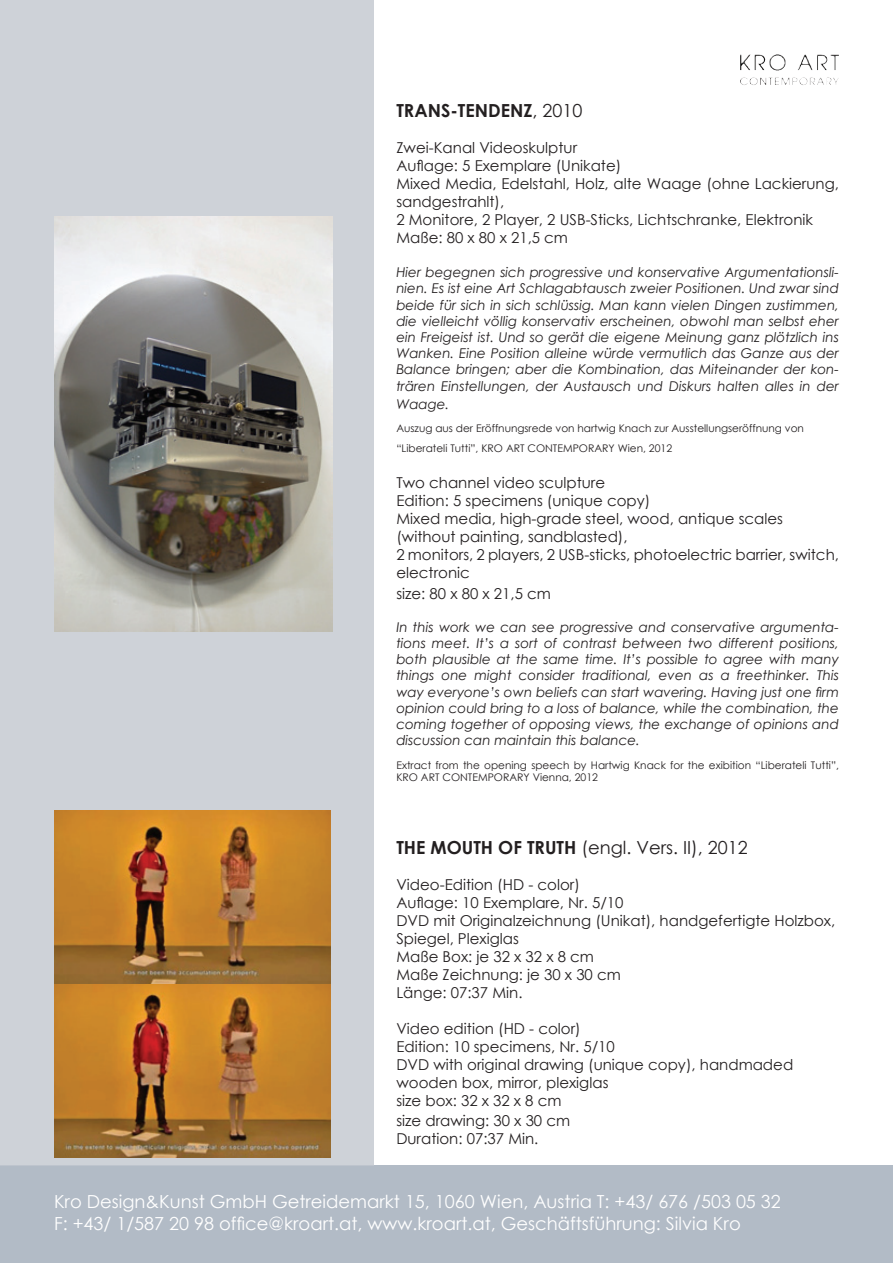
<style>
.page{position:relative;width:893px;height:1263px;background:#fff}
.page>*{position:absolute;margin:0;border:0;box-sizing:border-box;transform-origin:0 0}
.t1{font:18px/21.6px "Century Gothic";color:#fff}
.t2{font:18px "Century Gothic";color:#231f20}
.t3{font:700 18px "Century Gothic";color:#231f20}
.t4{font:15px/18px "Century Gothic";color:#231f20}
.t5{font:italic 13.5px/16.2px "Century Gothic";color:#231f20;text-align:justify}
.t6{font:10.5px/19.8px "Century Gothic";color:#231f20}
.s1{font-weight:400}
.s2{font-weight:700}
</style>
<div class="page">
<div style="left:0;top:1166px;width:893px;height:97px;background:#b2bbc6"></div>
<div style="left:0;top:0;width:374px;height:1166px;background:#ced2d8"></div>
<img style="left:54px;top:811px;width:276px;height:346px">
<img style="left:54px;top:216px;width:278px;height:415px">
<img style="left:769px;top:54px;width:70px;height:17px">
<h1 class="t3" style="left:396px;top:97px;width:187px">TRANS-TENDENZ<span class="s1">, 2010</span></h1>
<p class="t4" style="left:396px;top:138px;width:444px">Zwei-Kanal Videoskulptur<br>Auflage: 5 Exemplare (Unikate)<br>Mixed Media, Edelstahl, Holz, alte Waage (ohne Lackierung, sandgestrahlt),<br>2 Monitore, 2 Player, 2 USB-Sticks, Lichtschranke, Elektronik Maße: 80 x 80 x 21,5 cm</p>
<p class="t5" style="left:396px;top:264px;width:444px">Hier begegnen sich progressive und konservative Argumentationsli&shy;nien. Es ist eine Art Schlagabtausch zweier Positionen. Und zwar sind beide für sich in sich schlüssig. Man kann vielen Dingen zustimmen, die vielleicht völlig konservativ erscheinen, obwohl man selbst eher ein Freigeist ist. Und so gerät die eigene Meinung ganz plötzlich ins Wanken. Eine Position alleine würde vermutlich das Ganze aus der Balance bringen; aber die Kombination, das Miteinander der kon&shy;trären Einstellungen, der Austausch und Diskurs halten alles in der</p>
<p class="t5" style="left:396px;top:395px;width:55px">Waage.</p>
<p class="t6" style="left:396px;top:418px;width:409px">Auszug aus der Eröffnungsrede von hartwig Knach zur Ausstellungseröffnung von “Liberateli Tutti”, KRO ART CONTEMPORARY Wien, 2012</p>
<p class="t4" style="left:396px;top:473px;width:444px">Two channel video sculpture<br>Edition: 5 specimens (unique copy)<br>Mixed media, high-grade steel, wood, antique scales (without painting, sandblasted),<br>2 monitors, 2 players, 2 USB-sticks, photoelectric barrier, switch, electronic</p>
<p class="t4" style="left:396px;top:585px;width:156px">size: 80 x 80 x 21,5 cm</p>
<p class="t5" style="left:396px;top:619px;width:444px">In this work we can see progressive and conservative argumenta&shy;tions meet. It’s a sort of contrast between two different positions, both plausible at the same time. It’s possible to agree with many things one might consider traditional, even as a freethinker. This way everyone’s own beliefs can start wavering. Having just one firm opinion could bring to a loss of balance, while the combination, the coming together of opposing views, the exchange of opinions and discussion can maintain this balance.</p>
<p class="t6" style="left:396px;top:758px;width:444px;line-height:12.6px">Extract from the opening speech by Hartwig Knack for the exibition “Liberateli Tutti”,<br>KRO ART CONTEMPORARY Vienna, 2012</p>
<h1 class="t2" style="left:396px;top:835px;width:353px"><span class="s2">THE MOUTH OF TRUTH</span> (engl. Vers. II), 2012</h1>
<p class="t4" style="left:396px;top:875px;width:440px">Video-Edition (HD - color)<br>Auflage: 10 Exemplare, Nr. 5/10<br>DVD mit Originalzeichnung (Unikat), handgefertigte Holzbox,<br>Spiegel, Plexiglas<br>Maße Box: je 32 x 32 x 8 cm<br>Maße Zeichnung: je 30 x 30 cm<br>Länge: 07:37 Min.</p>
<p class="t4" style="left:396px;top:1019px;width:398px">Video edition (HD - color)<br>Edition: 10 specimens, Nr. 5/10<br>DVD with original drawing (unique copy), handmaded wooden box, mirror, plexiglas<br>size box: 32 x 32 x 8 cm</p>
<p class="t4" style="left:396px;top:1111px;width:175px">size drawing: 30 x 30 cm<br>Duration: 07:37 Min.</p>
<h1 class="t1" style="left:54px;top:1191px;width:728px">Kro Design&amp;Kunst GmbH Getreidemarkt 15, 1060 Wien, Austria T: +43/ 676 /503 05 32<br>F: +43/ 1/587 20 98 office@kroart.at, www.kroart.at, Geschäftsführung: Silvia Kro</h1>
</div>
